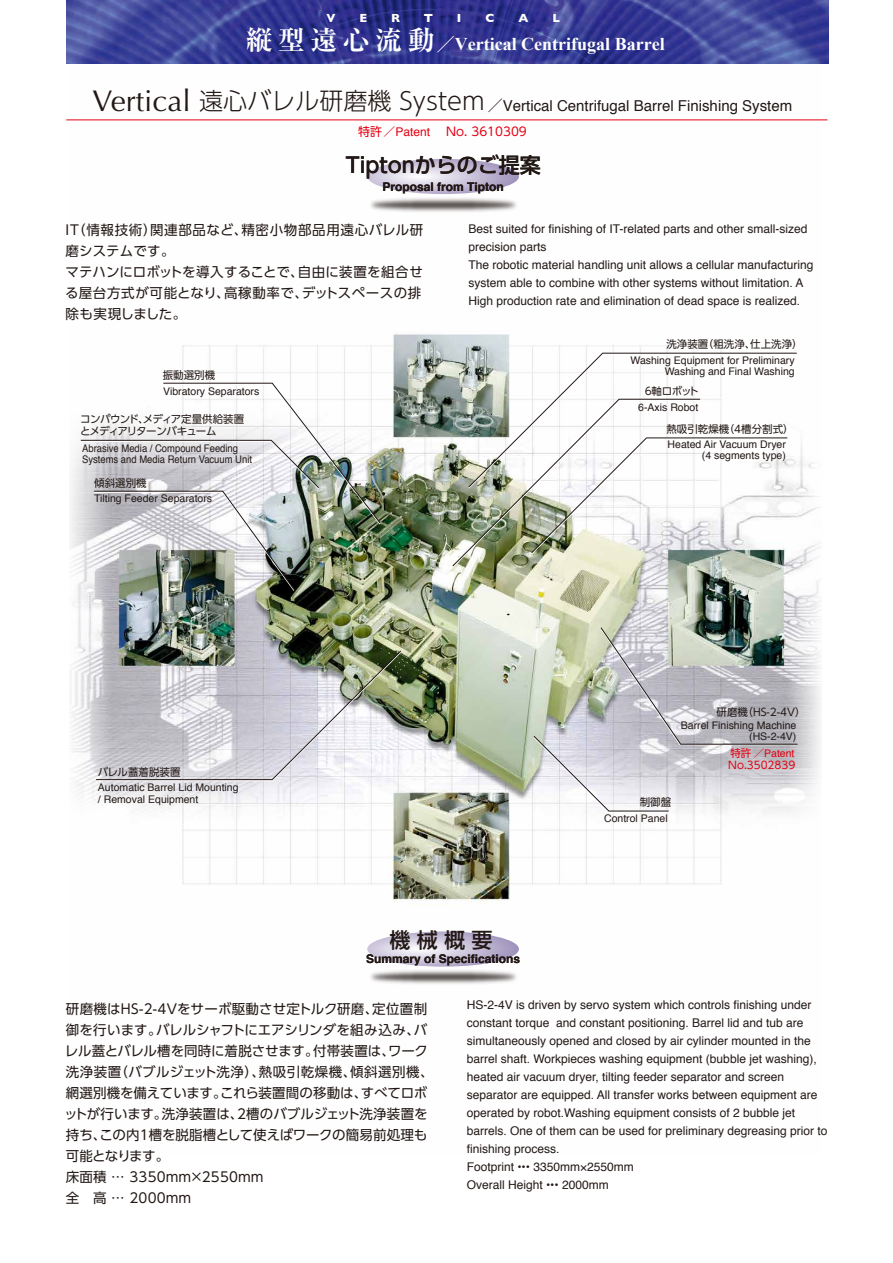
<style>
.page{position:relative;width:893px;height:1263px;background:#fff}
.page>*{position:absolute;margin:0;border:0;box-sizing:border-box;transform-origin:0 0}
.t1{font:300 24px "UD Shin Go Pro";color:#221815}
.t2{font:500 21px "UD Shin Go Pro";color:#221815}
.t3{font:700 18px "Times New Roman";color:#fff}
.t4{font:15px "Helvetica";color:#221815}
.t5{font:13.5px/21px "UD Shin Go Pro";letter-spacing:.01em;color:#221815}
.t6{font:13.5px/21px "UD Shin Go Pro";letter-spacing:.03em;color:#221815}
.t7{font:12px/18px "Helvetica";color:#221815}
.t8{font:700 12px "Helvetica";color:#221815}
.t9{font:12px "UD Shin Go Pro";color:#e60012}
.t10{font:700 12px "Gill Sans";color:#fff}
.t11{font:10.5px/10.5px "Helvetica";color:#221815;text-align:right}
.t12{font:10.5px "UD Shin Go Pro";color:#221815}
.t13{font:10.5px/11.2px "Helvetica";color:#221815;scale:.9 1}
.t14{font:10.5px/12px "UD Shin Go Pro";letter-spacing:-.06em;color:#221815}
.t15{font:10.5px "UD Shin Go Pro";color:#e60012}
.t16{font:10.5px "Helvetica";color:#e60012}
.s1{font-family:"Ryumin Pro";font-size:27px}
.s2{font-family:"Koz Go Pr 6 N";font-weight:400}
.s3{font-family:"Optima";font-weight:400;font-size:30px}
.s4{font-family:"Helvetica"}
.s5{font-family:"Koz Go Pr 6 N"}
.s6{font-family:"UD Shin Go Pro"}
</style>
<div class="page">
<img style="left:69px;top:63px;width:753px;height:839px">
<svg style="left:69px;top:333px;width:42px;height:504px"></svg>
<svg style="left:786px;top:333px;width:36px;height:504px"></svg>
<img style="left:67px;top:0;width:762px;height:63px">
<hr style="left:66px;top:119px;width:761px;height:1px;background:#e60012">
<svg style="left:452px;top:353px;width:345px;height:215px"></svg>
<img style="left:80px;top:383px;width:301px;height:208px">
<svg style="left:533px;top:627px;width:265px;height:186px;background:#c6c8c7"></svg>
<svg style="left:95px;top:650px;width:307px;height:131px;background:#c1c2c3"></svg>
<img style="left:318px;top:235px;width:251px;height:27px">
<img style="left:367px;top:931px;width:152px;height:53px">
<img style="left:292px;top:101px;width:303px;height:134px">
<img style="left:329px;top:127px;width:229px;height:124px">
<p class="t10" style="left:326px;top:8px;width:11px">V</p>
<p class="t10" style="left:359px;top:8px;width:9px">E</p>
<p class="t10" style="left:391px;top:8px;width:10px">R</p>
<p class="t10" style="left:424px;top:8px;width:11px">T</p>
<p class="t10" style="left:457px;top:8px;width:6px">I</p>
<p class="t10" style="left:485px;top:8px;width:10px">C</p>
<p class="t10" style="left:518px;top:8px;width:11px">A</p>
<p class="t10" style="left:552px;top:8px;width:9px">L</p>
<h3 class="t3" style="left:246px;top:32px;width:421px"><span class="s1">縦型遠心流動</span><span class="s2">／</span>Vertical Centrifugal Barrel</h3>
<h1 class="t1" style="left:92px;top:82px;width:394px"><span class="s3">Vertical</span> 遠心バレル研磨機 System</h1>
<p class="t9" style="left:358px;top:122px;width:170px">特許／<span class="s4">Patent</span> 　No. 3610309</p>
<p class="t4" style="left:488px;top:94px;width:306px"><span class="s5">／</span>Vertical Centrifugal Barrel Finishing System</p>
<h2 class="t2" style="left:346px;top:148px;width:196px">Tiptonからのご提案</h2>
<p class="t8" style="left:383px;top:177px;width:123px">Proposal from Tipton</p>
<p class="t6" style="left:65px;top:219px;width:360px">IT（情報技術）関連部品など、精密小物部品用遠心バレル研磨システムです。<br>マテハンにロボットを導入することで、自由に装置を組合せる屋台方式が可能となり、高稼動率で、デットスペースの排除も実現しました。</p>
<p class="t7" style="left:469px;top:220px;width:346px">Best suited for finishing of IT-related parts and other small-sized precision parts<br>The robotic material handling unit allows a cellular manufacturing system able to combine with other systems without limitation. A High production rate and elimination of dead space is realized.</p>
<p class="t12" style="left:163px;top:366px;width:54px">振動選別機</p>
<p class="t11" style="left:163px;top:386px;width:98px">Vibratory Separators</p>
<p class="t14" style="left:80px;top:413px;width:166px">コンパウンド､メディア定量供給装置とメディアリターンバキューム</p>
<p class="t13" style="left:82px;top:443px;width:190px">Abrasive Media / Compound Feeding<br>Systems and Media Return Vacuum Unit</p>
<p class="t12" style="left:94px;top:474px;width:54px">傾斜選別機</p>
<p class="t11" style="left:94px;top:493px;width:120px">Tilting Feeder Separators</p>
<p class="t12" style="left:98px;top:763px;width:84px">バレル蓋着脱装置</p>
<p class="t11" style="left:98px;top:781px;width:142px;line-height:12px;text-align:left">Automatic Barrel Lid Mounting / Removal Equipment</p>
<p class="t12" style="left:666px;top:335px;width:138px">洗浄装置（粗洗浄、仕上洗浄）</p>
<p class="t11" style="left:630px;top:356px;width:166px">Washing Equipment for Preliminary<br>Washing and Final Washing</p>
<p class="t12" style="left:643px;top:382px;width:57px">６軸ロボット</p>
<p class="t11" style="left:638px;top:402px;width:62px">6-Axis Robot</p>
<p class="t12" style="left:666px;top:420px;width:129px">熱吸引乾燥機（4槽分割式）</p>
<p class="t11" style="left:668px;top:440px;width:120px">Heated Air Vacuum Dryer (4 segments type)</p>
<h2 class="t2" style="left:389px;top:923px;width:104px">機械概要</h2>
<p class="t8" style="left:366px;top:948px;width:156px">Summary of Specifications</p>
<p class="t12" style="left:717px;top:704px;width:90px">研磨機（HS-2-4V）</p>
<p class="t11" style="left:681px;top:720px;width:117px">Barrel Finishing Machine (HS-2-4V)</p>
<p class="t16" style="left:730px;top:745px;width:66px"><span class="s6">特許</span><span class="s5">／</span>Patent</p>
<p class="t15" style="left:728px;top:757px;width:69px">No.3502839</p>
<p class="t12" style="left:640px;top:794px;width:33px">制御盤</p>
<p class="t11" style="left:604px;top:813px;width:65px">Control Panel</p>
<p class="t5" style="left:64px;top:997px;width:371px">研磨機はHS-2-4Vをサーボ駆動させ定トルク研磨、定位置制御を行います。バレルシャフトにエアシリンダを組み込み、バレル蓋とバレル槽を同時に着脱させます。付帯装置は、ワーク洗浄装置（バブルジェット洗浄）、熱吸引乾燥機、傾斜選別機、網選別機を備えています。これら装置間の移動は、すべてロボットが行います。洗浄装置は、2槽のバブルジェット洗浄装置を持ち、この内1槽を脱脂槽として使えばワークの簡易前処理も可能となります。<br>床面積 … 3350mm×2550mm<br>全　高 … 2000mm</p>
<p class="t7" style="left:467px;top:996px;width:362px">HS-2-4V is driven by servo system which controls finishing under constant torque and constant positioning. Barrel lid and tub are simultaneously opened and closed by air cylinder mounted in the barrel shaft. Workpieces washing equipment (bubble jet washing), heated air vacuum dryer, tilting feeder separator and screen separator are equipped. All transfer works between equipment are operated by robot.Washing equipment consists of 2 bubble jet barrels. One of them can be used for preliminary degreasing prior to finishing process.<br>Footprint ••• 3350mm×2550mm<br>Overall Height ••• 2000mm</p>
</div>
